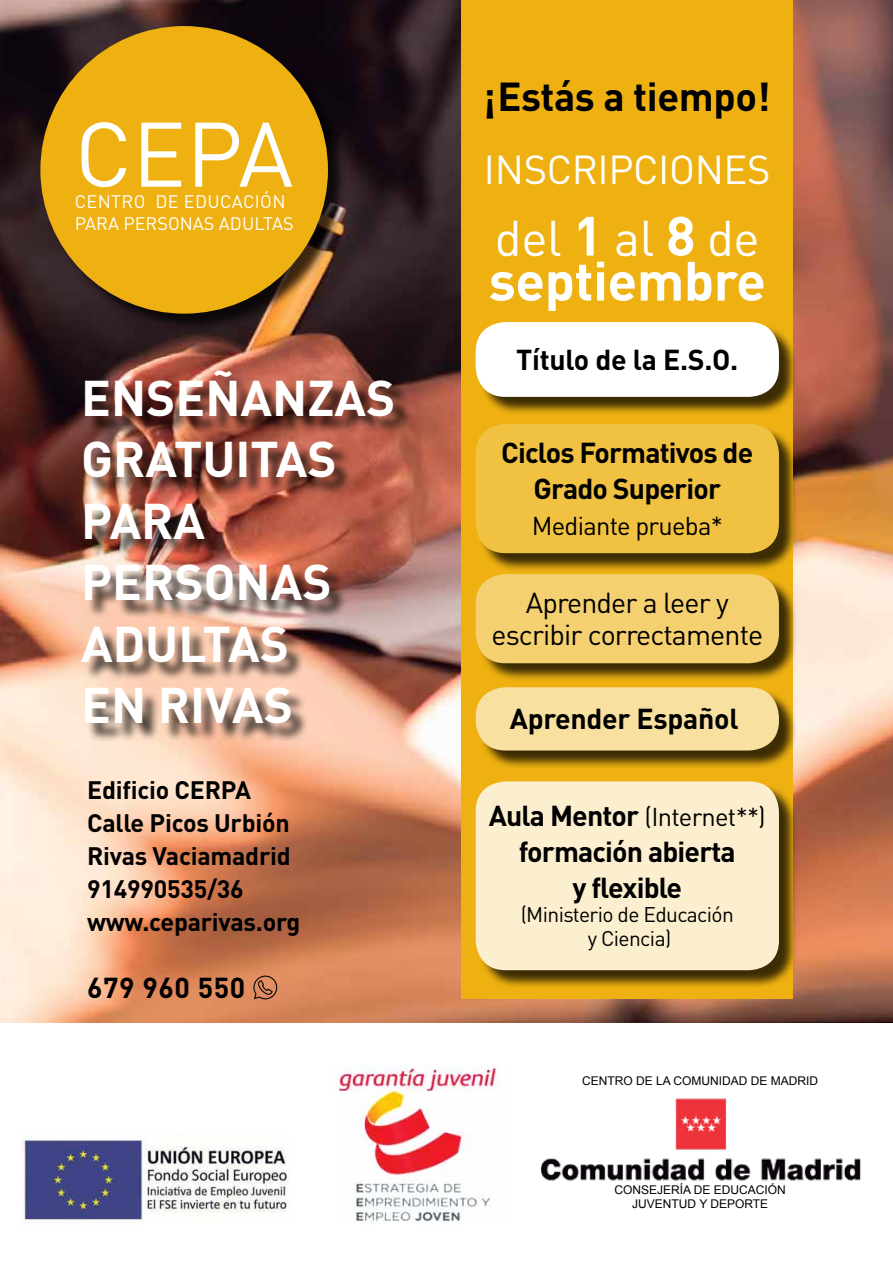
<style>
.page{position:relative;width:893px;height:1263px;background:#fff}
.page>*{position:absolute;margin:0;border:0;box-sizing:border-box;transform-origin:0 0}
.t1{font:90px "DIN";color:#fff}
.t2{font:700 54.3px "DIN";letter-spacing:-.01em;color:#fff}
.t3{font:700 49.5px/61.5px "DIN";color:#fff}
.t4{font:49.5px "DIN";letter-spacing:-.01em;color:#fff}
.t5{font:700 39.9px "DIN";letter-spacing:-.01em;color:#000}
.t6{font:39.9px "DIN";letter-spacing:-.01em;color:#fff}
.t7{font:700 28.5px/36px "DIN";letter-spacing:-.03em;color:#000;text-align:center}
.t8{font:28.5px/31.5px "DIN";letter-spacing:-.03em;color:#000;text-align:center}
.t9{font:700 28.5px "DIN";letter-spacing:-.01em;color:#000}
.t10{font:700 28.5px "DIN";letter-spacing:.02em;color:#000}
.t11{font:25.5px "DIN";letter-spacing:-.03em;color:#000}
.t12{font:700 25.05px/33px "DIN";letter-spacing:-.01em;color:#000}
.t13{font:21px/24px "DIN";letter-spacing:-.03em;color:#000;text-align:center}
.t14{font:18px/21.6px "DIN";color:#fff}
.t15{font:12px/14.4px "Arial";color:#000;text-align:center}
.s1{font-weight:700;font-size:54.3px}
.s2{font-weight:700;font-size:28.5px}
</style>
<div class="page">
<img style="left:0;top:0;width:893px;height:1023px">
<div style="left:462px;top:0;width:331px;height:998px;background:#eeb111"></div>
<div style="left:43px;top:28px;width:304px;height:304px;background:#000;opacity:.75"></div>
<div style="left:40px;top:26px;width:288px;height:288px;background:#eeb111;border-radius:50%"></div>
<div style="left:85px;top:373px;width:327px;height:369px;background:#000;opacity:.75"></div>
<img style="left:338px;top:1065px;width:160px;height:157px">
<img style="left:21px;top:1138px;width:268px;height:86px">
<img style="left:540px;top:1098px;width:321px;height:83px">
<svg style="left:253px;top:975px;width:24px;height:24px"></svg>
<div style="left:478px;top:324px;width:320px;height:92px;background:#000;opacity:.75"></div>
<div style="left:476px;top:322px;width:303px;height:75px;background:#fff;border-radius:30px"></div>
<div style="left:478px;top:689px;width:320px;height:80px;background:#000;opacity:.75"></div>
<div style="left:476px;top:687px;width:303px;height:63px;background:#f8e0a0;border-radius:30px"></div>
<div style="left:478px;top:426px;width:320px;height:146px;background:#000;opacity:.75"></div>
<div style="left:476px;top:424px;width:303px;height:129px;background:#f1c141;border-radius:30px"></div>
<div style="left:478px;top:784px;width:320px;height:205px;background:#000;opacity:.75"></div>
<div style="left:476px;top:781px;width:303px;height:189px;background:#fcefcf;border-radius:30px"></div>
<div style="left:478px;top:576px;width:320px;height:106px;background:#000;opacity:.75"></div>
<div style="left:476px;top:574px;width:303px;height:89px;background:#f5d070;border-radius:30px"></div>
<h1 class="t1" style="left:75px;top:98px;width:220px">CEPA</h1>
<p class="t14" style="left:75px;top:191px;width:220px">CENTRO DE EDUCACIÓN<br>PARA PERSONAS ADULTAS</p>
<h3 class="t3" style="left:81px;top:365px;width:316px">ENSEÑANZAS<br>GRATUITAS<br>PARA<br>PERSONAS<br>ADULTAS<br>EN RIVAS</h3>
<p class="t12" style="left:87px;top:773px;width:215px">Edificio CERPA<br>Calle Picos Urbión<br>Rivas Vaciamadrid<br>914990535/36 www.ceparivas.org</p>
<p class="t10" style="left:87px;top:969px;width:160px">679 960 550</p>
<h3 class="t5" style="left:484px;top:70px;width:288px">¡Estás a tiempo!</h3>
<h3 class="t6" style="left:484px;top:145px;width:288px">INSCRIPCIONES</h3>
<h3 class="t4" style="left:495px;top:207px;width:266px">del <span class="s1">1</span> al <span class="s1">8</span> de</h3>
<h2 class="t2" style="left:489px;top:245px;width:279px">septiembre</h2>
<p class="t9" style="left:516px;top:341px;width:224px">Título de la E.S.O.</p>
<p class="t7" style="left:501px;top:433px;width:254px">Ciclos Formativos de<br>Grado Superior</p>
<p class="t11" style="left:532px;top:510px;width:192px">Mediante prueba*</p>
<p class="t8" style="left:491px;top:586px;width:273px">Aprender a leer y escribir correctamente</p>
<p class="t9" style="left:510px;top:700px;width:230px">Aprender Español</p>
<p class="t11" style="left:489px;top:801px;width:279px"><span class="s2">Aula Mentor</span> (Internet**)</p>
<p class="t7" style="left:519px;top:832px;width:218px">formación abierta y flexible</p>
<p class="t13" style="left:521px;top:902px;width:215px">(Ministerio de Educación y Ciencia)</p>
<p class="t15" style="left:582px;top:1073px;width:238px">CENTRO DE LA COMUNIDAD DE MADRID</p>
<p class="t15" style="left:615px;top:1182px;width:173px">CONSEJERÍA DE EDUCACIÓN<br>JUVENTUD Y DEPORTE</p>
</div>
